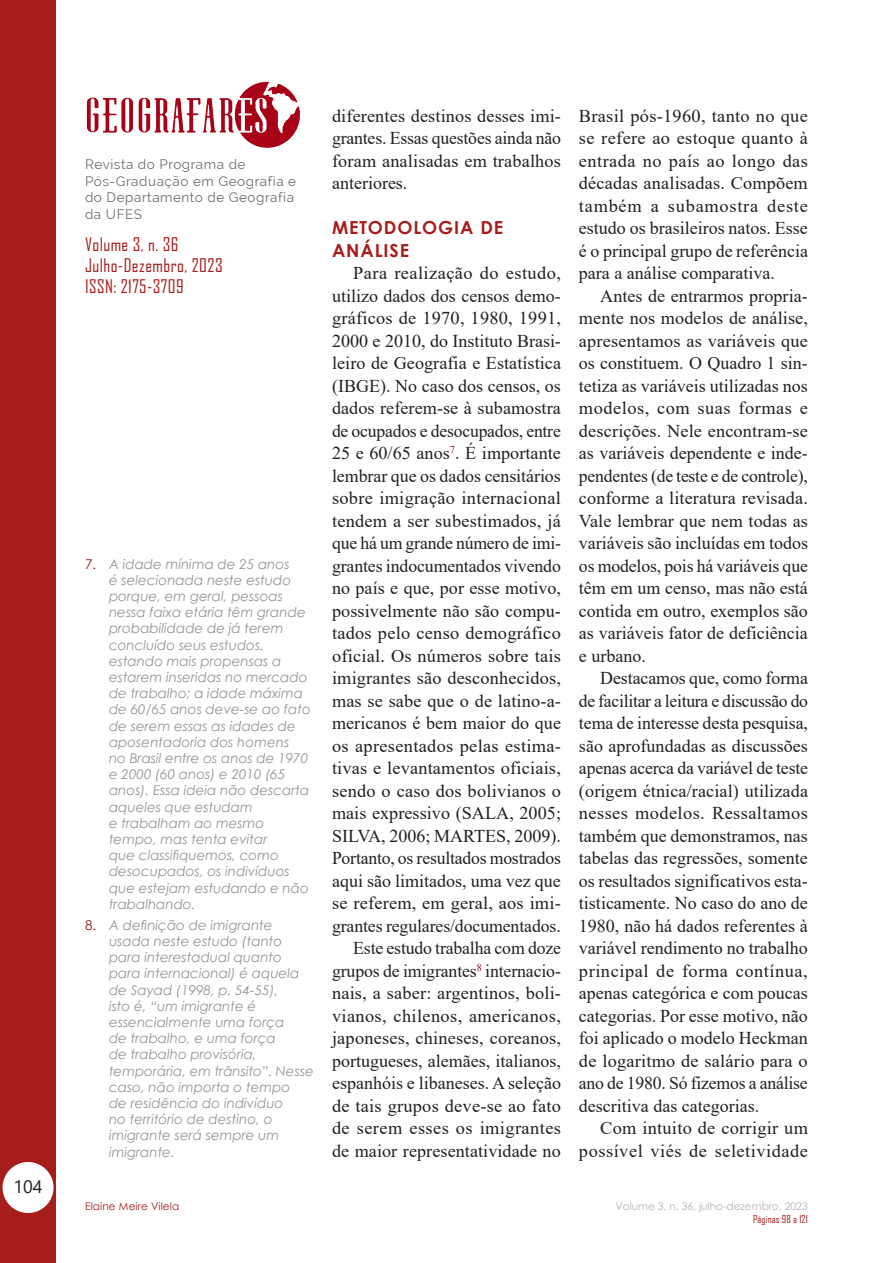
<style>
.page{position:relative;width:893px;height:1263px;background:#fff}
.page>*{position:absolute;margin:0;border:0;box-sizing:border-box;transform-origin:0 0}
.Geo_Parágrafo_normal{font:18px/22.5px "Times New Roman";color:#231f20;text-align:justify}
.Geo_Parágrafo_normal-2{font:18px/22.5px "Times New Roman";letter-spacing:.03em;color:#231f20;text-align:right}
.t1{font:18px/21px "Agency FB";letter-spacing:.025em;color:#a71d1b}
.Geo_Título_Capítulo_Vermelho{font:700 18px/22.5px "Century Gothic";letter-spacing:.05em;color:#a71d1b}
.t2{font:18px "Segoe UI";color:#231f20}
.Geo_Notas_00{font:italic 13.5px/16.2px "Century Gothic";color:#939598}
.t3{font:13.5px/16.5px "Raleway";letter-spacing:.04em;color:#6c6d70}
.t4{font:10.5px "Century Gothic";color:#b2b3b7}
.t5{font:10.5px "Century Gothic";letter-spacing:.01em;color:#a71d1b}
.t6{font:10.5px "Agency FB";letter-spacing:.01em;color:#a71d1b}
.s1{font-style:normal;color:#8f1d1b}
</style>
<div class="page">
<div style="left:0;top:0;width:56px;height:1263px;background:#a71d1b"></div>
<div style="left:3px;top:1162px;width:51px;height:51px;background:#fff;border-radius:50%"></div>
<img style="left:86px;top:81px;width:214px;height:66px">
<p class="t2" style="left:13px;top:1169px;width:31px">104</p>
<p class="t3" style="left:85px;top:156px;width:213px">Revista do Programa de<br>Pós-Graduação em Geografia e do Departamento de Geografia da UFES</p>
<p class="t1" style="left:85px;top:234px;width:139px">Volume 3, n. 36<br>Julho-Dezembro, 2023<br>ISSN: 2175-3709</p>
<p class="Geo_Notas_00" style="left:109px;top:555px;width:203px;text-indent:-24px"><span class="s1">7.</span> A idade mínima de 25 anos<br>é selecionada neste estudo porque, em geral, pessoas nessa faixa etária têm grande probabilidade de já terem concluído seus estudos, estando mais propensas a estarem inseridas no mercado de trabalho; a idade máxima de 60/65 anos deve-se ao fato de serem essas as idades de aposentadoria dos homens<br>no Brasil entre os anos de 1970 e 2000 (60 anos) e 2010 (65 anos). Essa ideia não descarta aqueles que estudam<br>e trabalham ao mesmo tempo, mas tenta evitar<br>que classifiquemos, como desocupados, os indivíduos que estejam estudando e não trabalhando.</p>
<p class="Geo_Notas_00" style="left:109px;top:917px;width:206px;text-indent:-24px"><span class="s1">8.</span> A definição de imigrante usada neste estudo (tanto para interestadual quanto para internacional) é aquela de Sayad (1998, p. 54-55),<br>isto é, “um imigrante é essencialmente uma força<br>de trabalho, e uma força<br>de trabalho provisória, temporária, em trânsito”. Nesse caso, não importa o tempo<br>de residência do indivíduo<br>no território de destino, o imigrante será sempre um imigrante.</p>
<p class="t5" style="left:85px;top:1198px;width:96px">Elaine Meire Vilela</p>
<p class="Geo_Parágrafo_normal" style="left:332px;top:104px;width:231px">diferentes destinos desses imi&shy;grantes. Essas questões ainda não foram analisadas em trabalhos anteriores.</p>
<p class="Geo_Título_Capítulo_Vermelho" style="left:332px;top:215px;width:173px">METODOLOGIA DE<br>ANÁLISE</p>
<p class="Geo_Parágrafo_normal" style="left:332px;top:261px;width:231px;text-indent:21px">Para realização do estudo, utilizo dados dos censos demo&shy;gráficos de 1970, 1980, 1991, 2000 e 2010, do Instituto Brasi&shy;leiro de Geografia e Estatística (IBGE). No caso dos censos, os dados referem-se à subamostra de ocupados e desocupados, entre 25 e 60/65 anos<sup>7</sup>. É importante lembrar que os dados censitários sobre imigração internacional tendem a ser subestimados, já que há um grande número de imi&shy;grantes indocumentados vivendo no país e que, por esse motivo, possivelmente não são compu&shy;tados pelo censo demográfico oficial. Os números sobre tais imigrantes são desconhecidos, mas se sabe que o de latino-a&shy;mericanos é bem maior do que os apresentados pelas estima&shy;tivas e levantamentos oficiais, sendo o caso dos bolivianos o mais expressivo (SALA, 2005; SILVA, 2006; MARTES, 2009).<br>Portanto, os resultados mostrados aqui são limitados, uma vez que se referem, em geral, aos imi&shy;grantes regulares/documentados.</p>
<p class="Geo_Parágrafo_normal" style="left:332px;top:936px;width:231px;text-indent:21px">Este estudo trabalha com doze grupos de imigrantes<sup>8</sup> internacio&shy;nais, a saber: argentinos, boli&shy;vianos, chilenos, americanos, japoneses, chineses, coreanos, portugueses, alemães, italianos, espanhóis e libaneses. A seleção de tais grupos deve-se ao fato de serem esses os imigrantes de maior representatividade no</p>
<p class="Geo_Parágrafo_normal" style="left:579px;top:104px;width:231px">Brasil pós-1960, tanto no que se refere ao estoque quanto à entrada no país ao longo das décadas analisadas. Compõem também a subamostra deste estudo os brasileiros natos. Esse é o principal grupo de referência para a análise comparativa.</p>
<p class="Geo_Parágrafo_normal" style="left:579px;top:284px;width:231px;text-indent:21px">Antes de entrarmos propria&shy;mente nos modelos de análise, apresentamos as variáveis que os constituem. O Quadro 1 sin&shy;tetiza as variáveis utilizadas nos modelos, com suas formas e descrições. Nele encontram-se as variáveis dependente e inde&shy;pendentes (de teste e de controle), conforme a literatura revisada.<br>Vale lembrar que nem todas as variáveis são incluídas em todos os modelos, pois há variáveis que têm em um censo, mas não está contida em outro, exemplos são as variáveis fator de deficiência e urbano.</p>
<p class="Geo_Parágrafo_normal" style="left:579px;top:666px;width:231px;text-indent:21px">Destacamos que, como forma de facilitar a leitura e discussão do tema de interesse desta pesquisa, são aprofundadas as discussões apenas acerca da variável de teste (origem étnica/racial) utilizada nesses modelos. Ressaltamos também que demonstramos, nas tabelas das regressões, somente os resultados significativos esta&shy;tisticamente. No caso do ano de 1980, não há dados referentes à variável rendimento no trabalho principal de forma contínua, apenas categórica e com poucas categorias. Por esse motivo, não foi aplicado o modelo Heckman de logaritmo de salário para o ano de 1980. Só fizemos a análise descritiva das categorias.</p>
<p class="Geo_Parágrafo_normal-2" style="left:579px;top:1116px;width:231px">Com intuito de corrigir um possível viés de seletividade</p>
<p class="t4" style="left:615px;top:1198px;width:194px">Volume 3, n. 36, julho-dezembro, 2023</p>
<p class="t6" style="left:753px;top:1212px;width:56px">Páginas 98 a 121</p>
</div>
